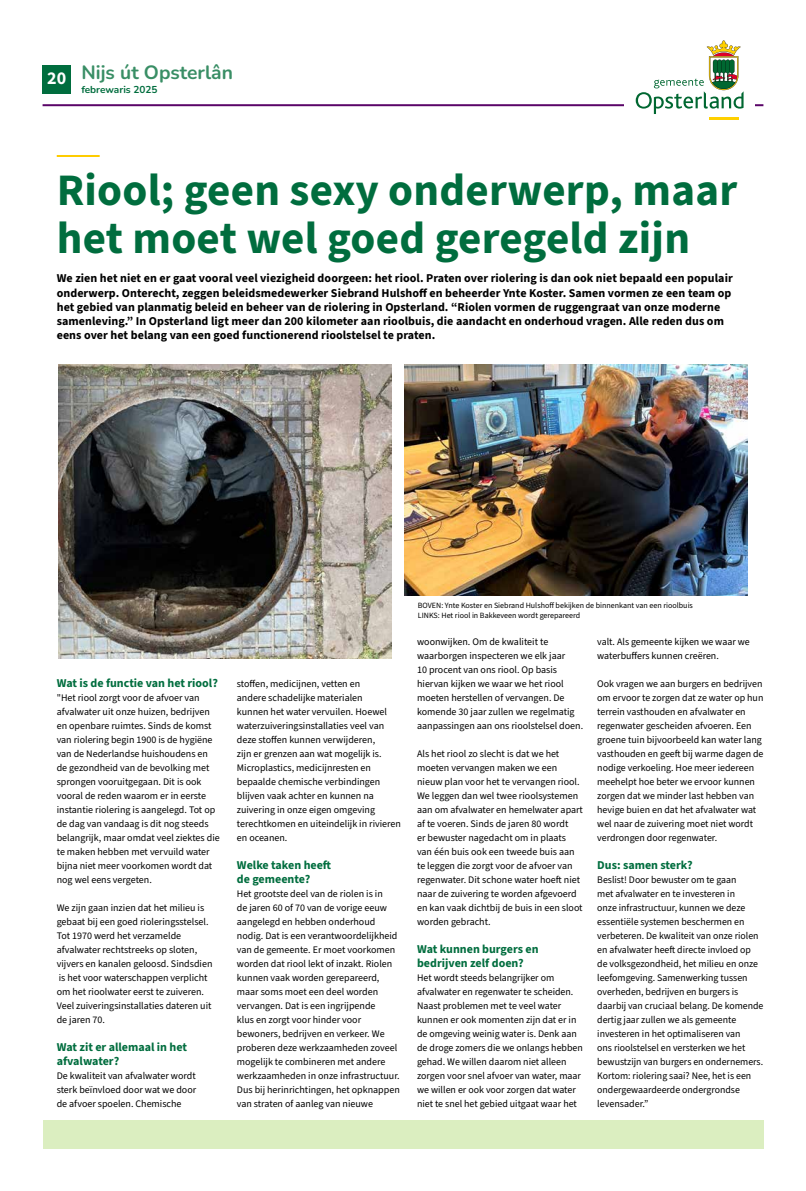
<style>
.page{position:relative;width:806px;height:1191px;background:#fff}
.page>*{position:absolute;margin:0;border:0;box-sizing:border-box;transform-origin:0 0}
.t1{font:700 45px/48px "Source Sans 3";letter-spacing:.005em;color:#006d3e}
.t2{font:700 19.2px "Nunito";color:#398e65}
.t3{font:700 18px "Source Sans 3";color:#fff}
.t4{font:700 12px/14px "Source Sans 3";letter-spacing:.005em;color:#000}
.t5{font:700 12px/14px "Source Sans 3";color:#006d3e}
.t6{font:10px/14px "Source Sans 3";color:#000}
.t7{font:700 10px "Nunito";color:#006d3e}
.t8{font:8px/9.6px "Source Sans 3";color:#000}
</style>
<div class="page">
<hr style="left:43px;top:104px;width:720px;height:2px;background:#5a0568">
<div style="left:43px;top:1120px;width:720px;height:28px;background:#dbeec0"></div>
<div style="left:624px;top:29px;width:130px;height:102px;background:#fff"></div>
<hr style="left:708px;top:117px;width:30px;height:3px;background:#ffd000">
<svg style="left:635px;top:40px;width:108px;height:74px"></svg>
<div style="left:43px;top:65px;width:28px;height:29px;background:#006d3e"></div>
<hr style="left:57px;top:155px;width:43px;height:2px;background:#fecc00">
<img style="left:59px;top:365px;width:332px;height:294px">
<img style="left:404px;top:365px;width:343px;height:230px">
<h3 class="t3" style="left:47px;top:66px;width:21px">20</h3>
<h2 class="t2" style="left:81px;top:59px;width:153px">Nijs út Opsterlân</h2>
<p class="t7" style="left:81px;top:82px;width:78px">febrewaris 2025</p>
<h1 class="t1" style="left:57px;top:166px;width:681px">Riool; geen sexy onderwerp, maar het moet wel goed geregeld zijn</h1>
<p class="t4" style="left:57px;top:271px;width:677px">We zien het niet en er gaat vooral veel viezigheid doorgeen: het riool. Praten over riolering is dan ook niet bepaald een populair onderwerp. Onterecht, zeggen beleidsmedewerker Siebrand Hulshoff en beheerder Ynte Koster. Samen vormen ze een team op het gebied van planmatig beleid en beheer van de riolering in Opsterland. “Riolen vormen de ruggengraat van onze moderne samenleving.” In Opsterland ligt meer dan 200 kilometer aan rioolbuis, die aandacht en onderhoud vragen. Alle reden dus om eens over het belang van een goed functionerend rioolstelsel te praten.</p>
<p class="t5" style="left:57px;top:676px;width:162px">Wat is de functie van het riool?</p>
<p class="t6" style="left:57px;top:690px;width:164px">"Het riool zorgt voor de afvoer van afvalwater uit onze huizen, bedrijven en openbare ruimtes. Sinds de komst van riolering begin 1900 is de hygiëne van de Nederlandse huishoudens en de gezondheid van de bevolking met sprongen vooruitgegaan. Dit is ook vooral de reden waarom er in eerste instantie riolering is aangelegd. Tot op de dag van vandaag is dit nog steeds belangrijk, maar omdat veel ziektes die te maken hebben met vervuild water bijna niet meer voorkomen wordt dat nog wel eens vergeten.</p>
<p class="t6" style="left:57px;top:900px;width:157px">We zijn gaan inzien dat het milieu is gebaat bij een goed rioleringsstelsel.<br>Tot 1970 werd het verzamelde afvalwater rechtstreeks op sloten, vijvers en kanalen geloosd. Sindsdien is het voor waterschappen verplicht om het rioolwater eerst te zuiveren.<br>Veel zuiveringsinstallaties dateren uit de jaren 70.</p>
<p class="t5" style="left:57px;top:1040px;width:132px">Wat zit er allemaal in het afvalwater?</p>
<p class="t6" style="left:57px;top:1068px;width:141px;text-align:justify">De kwaliteit van afvalwater wordt sterk beïnvloed door wat we door de afvoer spoelen. Chemische</p>
<p class="t6" style="left:237px;top:676px;width:165px">stoffen, medicijnen, vetten en<br>andere schadelijke materialen<br>kunnen het water vervuilen. Hoewel waterzuiveringsinstallaties veel van deze stoffen kunnen verwijderen,<br>zijn er grenzen aan wat mogelijk is.<br>Microplastics, medicijnresten en bepaalde chemische verbindingen blijven vaak achter en kunnen na zuivering in onze eigen omgeving terechtkomen en uiteindelijk in rivieren en oceanen.</p>
<p class="t5" style="left:237px;top:858px;width:96px">Welke taken heeft de gemeente?</p>
<p class="t6" style="left:237px;top:886px;width:164px">Het grootste deel van de riolen is in<br>de jaren 60 of 70 van de vorige eeuw aangelegd en hebben onderhoud nodig. Dat is een verantwoordelijkheid van de gemeente. Er moet voorkomen worden dat riool lekt of inzakt. Riolen kunnen vaak worden gerepareerd, maar soms moet een deel worden vervangen. Dat is een ingrijpende<br>klus en zorgt voor hinder voor bewoners, bedrijven en verkeer. We proberen deze werkzaamheden zoveel mogelijk te combineren met andere werkzaamheden in onze infrastructuur.<br>Dus bij herinrichtingen, het opknappen van straten of aanleg van nieuwe</p>
<p class="t8" style="left:417px;top:600px;width:276px">BOVEN: Ynte Koster en Siebrand Hulshoff bekijken de binnenkant van een rioolbuis<br>LINKS: Het riool in Bakkeveen wordt gerepareerd</p>
<p class="t6" style="left:417px;top:634px;width:167px">woonwijken. Om de kwaliteit te waarborgen inspecteren we elk jaar<br>10 procent van ons riool. Op basis hiervan kijken we waar we het riool moeten herstellen of vervangen. De komende 30 jaar zullen we regelmatig aanpassingen aan ons rioolstelsel doen.</p>
<p class="t6" style="left:417px;top:746px;width:167px">Als het riool zo slecht is dat we het moeten vervangen maken we een nieuw plan voor het te vervangen riool.<br>We leggen dan wel twee rioolsystemen aan om afvalwater en hemelwater apart af te voeren. Sinds de jaren 80 wordt<br>er bewuster nagedacht om in plaats van één buis ook een tweede buis aan te leggen die zorgt voor de afvoer van regenwater. Dit schone water hoeft niet naar de zuivering te worden afgevoerd en kan vaak dichtbij de buis in een sloot worden gebracht.</p>
<p class="t5" style="left:417px;top:942px;width:123px">Wat kunnen burgers en bedrijven zelf doen?</p>
<p class="t6" style="left:417px;top:970px;width:167px">Het wordt steeds belangrijker om afvalwater en regenwater te scheiden.<br>Naast problemen met te veel water kunnen er ook momenten zijn dat er in de omgeving weinig water is. Denk aan de droge zomers die we onlangs hebben gehad. We willen daarom niet alleen zorgen voor snel afvoer van water, maar we willen er ook voor zorgen dat water niet te snel het gebied uitgaat waar het</p>
<p class="t6" style="left:597px;top:634px;width:154px">valt. Als gemeente kijken we waar we waterbuffers kunnen creëren.</p>
<p class="t6" style="left:597px;top:676px;width:167px">Ook vragen we aan burgers en bedrijven om ervoor te zorgen dat ze water op hun terrein vasthouden en afvalwater en regenwater gescheiden afvoeren. Een groene tuin bijvoorbeeld kan water lang vasthouden en geeft bij warme dagen de nodige verkoeling. Hoe meer iedereen meehelpt hoe beter we ervoor kunnen zorgen dat we minder last hebben van hevige buien en dat het afvalwater wat wel naar de zuivering moet niet wordt verdrongen door regenwater.</p>
<p class="t5" style="left:597px;top:858px;width:97px">Dus: samen sterk?</p>
<p class="t6" style="left:597px;top:872px;width:167px">Beslist! Door bewuster om te gaan<br>met afvalwater en te investeren in<br>onze infrastructuur, kunnen we deze essentiële systemen beschermen en verbeteren. De kwaliteit van onze riolen en afvalwater heeft directe invloed op de volksgezondheid, het milieu en onze leefomgeving. Samenwerking tussen overheden, bedrijven en burgers is daarbij van cruciaal belang. De komende dertig jaar zullen we als gemeente investeren in het optimaliseren van<br>ons rioolstelsel en versterken we het bewustzijn van burgers en ondernemers.<br>Kortom: riolering saai? Nee, het is een ondergewaardeerde ondergrondse levensader.”</p>
</div>
